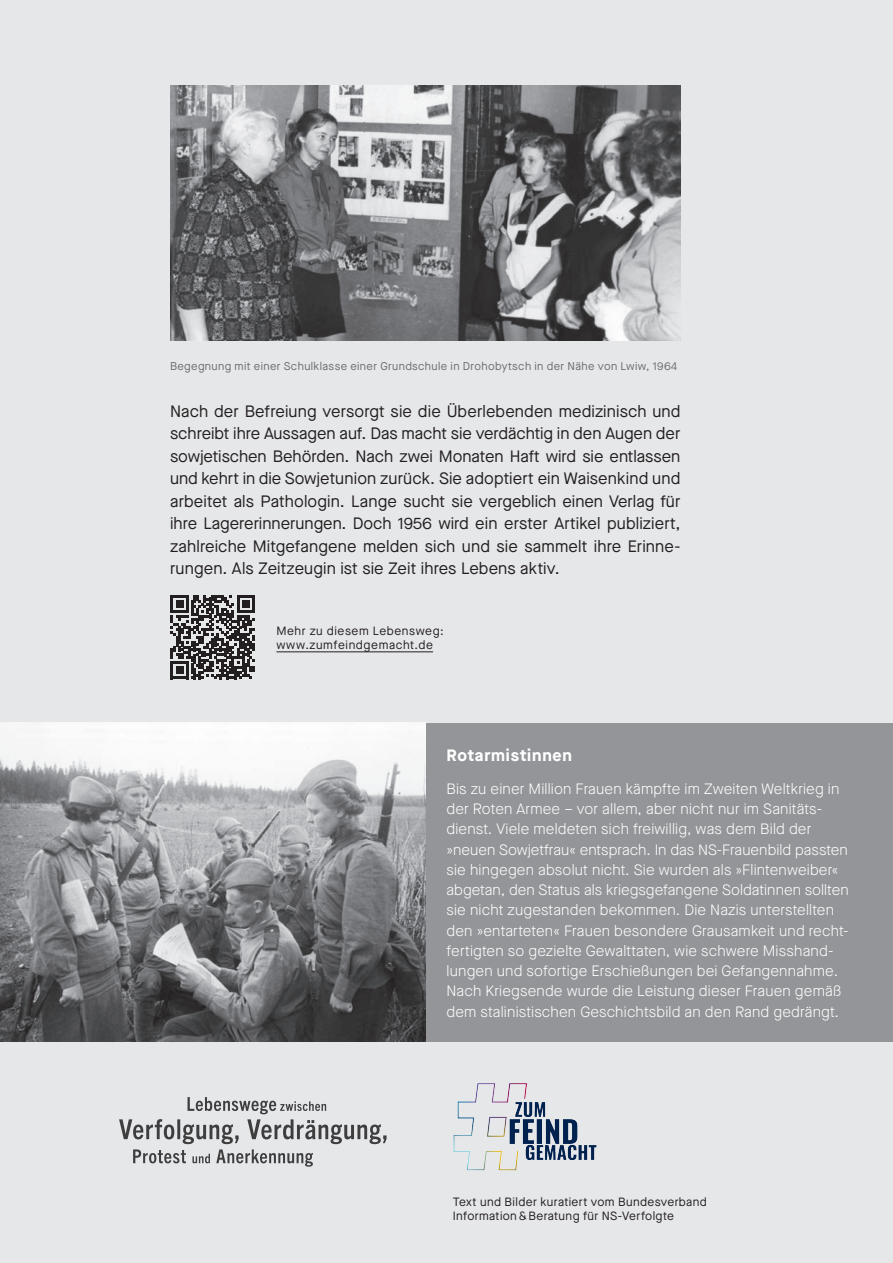
<style>
.page{position:relative;width:893px;height:1263px;background:#e6e7e9}
.page>*{position:absolute;margin:0;border:0;box-sizing:border-box;transform-origin:0 0}
.t1{font:16.5px/22.5px "Maison Neue";letter-spacing:.01em;color:#231f20;text-align:justify}
.t2{font:700 16.5px "Maison Neue";letter-spacing:.05em;color:#fff}
.t3{font:300 15px/20.2px "Maison Neue";letter-spacing:.01em;color:#fff}
.t4{font:12px/14.2px "Maison Neue";letter-spacing:.035em;color:#231f20}
.t5{font:11.25px "Maison Neue";letter-spacing:.035em;color:#6c6d70}
</style>
<div class="page">
<div style="left:404px;top:723px;width:489px;height:319px;background:#939598"></div>
<img style="left:170px;top:85px;width:510px;height:255px">
<img style="left:0;top:723px;width:425px;height:319px">
<img style="left:453px;top:1083px;width:144px;height:88px">
<svg style="left:119px;top:1097px;width:268px;height:70px"></svg>
<svg style="left:171px;top:595px;width:84px;height:84px"></svg>
<hr style="left:276px;top:652px;width:157px;height:1px;background:#231f20">
<p class="t5" style="left:170px;top:359px;width:509px">Begegnung mit einer Schulklasse einer Grundschule in Drohobytsch in der Nähe von Lwiw, 1964</p>
<p class="t1" style="left:170px;top:399px;width:512px">Nach der Befreiung versorgt sie die Überlebenden medizinisch und schreibt ihre Aussagen auf. Das macht sie verdächtig in den Augen der sowjetischen Behörden. Nach zwei Monaten Haft wird sie entlassen und kehrt in die Sowjetunion zurück. Sie adoptiert ein Waisenkind und arbeitet als Pathologin. Lange sucht sie vergeblich einen Verlag für ihre Lagererinnerungen. Doch 1956 wird ein erster Artikel publiziert, zahlreiche Mitgefangene melden sich und sie sammelt ihre Erinne&shy;rungen. Als Zeitzeugin ist sie Zeit ihres Lebens aktiv.</p>
<p class="t4" style="left:276px;top:623px;width:169px">Mehr zu diesem Lebensweg: www.zumfeindgemacht.de</p>
<p class="t2" style="left:446px;top:743px;width:127px">Rotarmistinnen</p>
<p class="t3" style="left:446px;top:778px;width:404px">Bis zu einer Million Frauen kämpfte im Zweiten Weltkrieg in der Roten Armee – vor allem, aber nicht nur im Sanitäts&shy;dienst. Viele meldeten sich freiwillig, was dem Bild der »neuen Sowjetfrau« entsprach. In das NS-Frauenbild passten sie hingegen absolut nicht. Sie wurden als »Flintenweiber« abgetan, den Status als kriegsgefangene Soldatinnen sollten sie nicht zugestanden bekommen. Die Nazis unterstellten den »entarteten« Frauen besondere Grausamkeit und recht&shy;fertigten so gezielte Gewalttaten, wie schwere Misshand&shy;lungen und sofortige Erschießungen bei Gefangennahme.<br>Nach Kriegsende wurde die Leistung dieser Frauen gemäß dem stalinistischen Geschichtsbild an den Rand gedrängt.</p>
<p class="t4" style="left:453px;top:1195px;width:256px">Text und Bilder kuratiert vom Bundesverband<br>Information &amp; Beratung für NS-Verfolgte</p>
</div>
